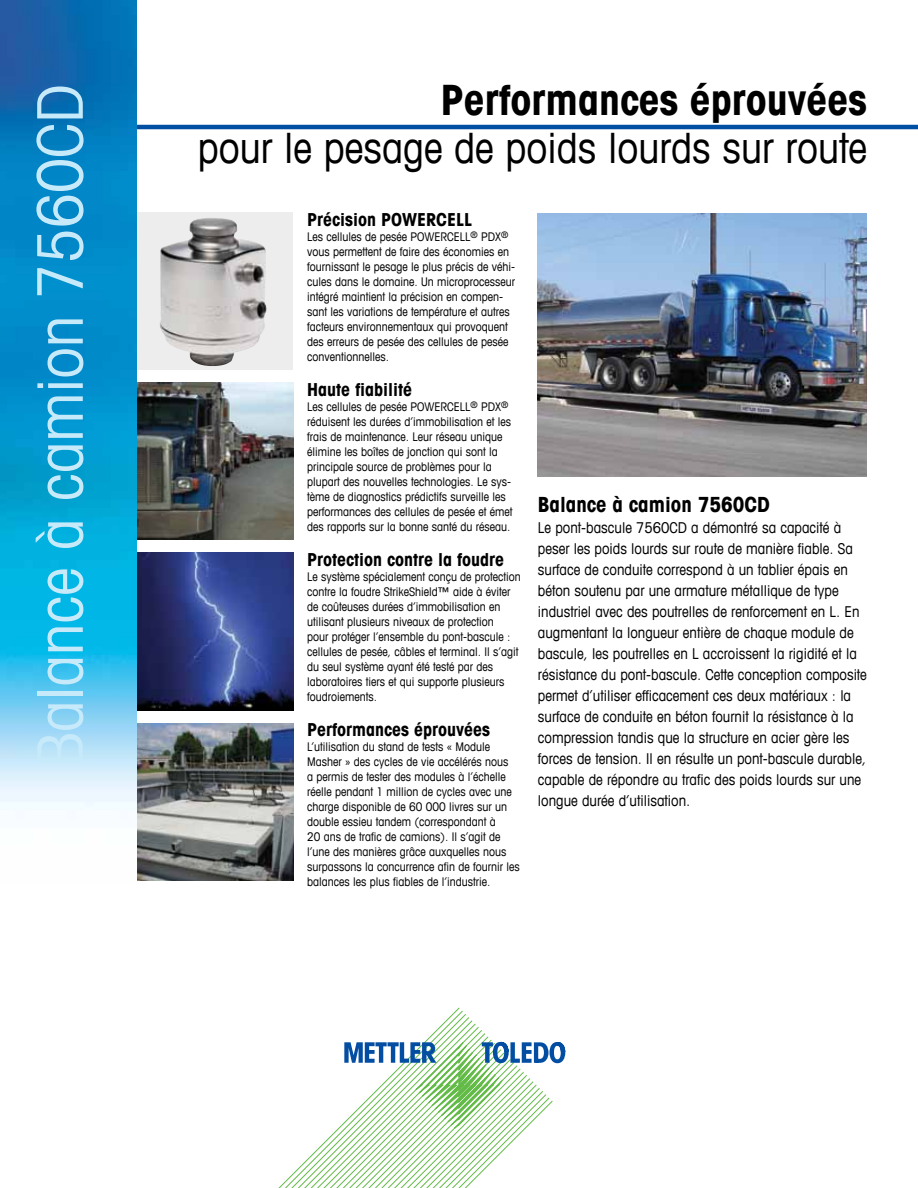
<style>
.page{position:relative;width:918px;height:1188px;background:#fff}
.page>*{position:absolute;margin:0;border:0;box-sizing:border-box;transform-origin:0 0}
.t1{font:condensed 63px "Avant Garde Com";color:#c7eafb}
.t2{font:condensed 42px "Avant Garde Com";color:#000}
.t3{font:700 condensed 42px "Avant Garde Com";color:#000}
.t4{font:700 condensed 21px "Avant Garde Com";color:#000}
.t5{font:700 condensed 18px "Avant Garde Com";color:#000}
.t6{font:condensed 15px/21px "Avant Garde Com";color:#000}
.t7{font:condensed 12px/15px "Avant Garde Com";color:#000}
</style>
<div class="page">
<img style="left:136px;top:723px;width:157px;height:158px">
<img style="left:136px;top:383px;width:157px;height:157px">
<div style="left:136px;top:213px;width:157px;height:157px;background:#ededee"></div>
<img style="left:160px;top:218px;width:107px;height:148px">
<img style="left:136px;top:553px;width:157px;height:157px">
<hr style="left:4px;top:125px;width:914px;height:4px;background:#004fa3">
<svg style="left:278px;top:1008px;width:247px;height:180px"></svg>
<svg style="left:344px;top:1042px;width:221px;height:87px"></svg>
<img style="left:538px;top:213px;width:329px;height:263px">
<img style="left:0;top:0;width:136px;height:810px">
<h1 class="t1" style="left:21px;top:767px;width:684px;rotate:-90deg">Balance à camion 7560CD</h1>
<h2 class="t3" style="left:440px;top:73px;width:428px">Performances éprouvées</h2>
<h2 class="t2" style="left:198px;top:122px;width:671px">pour le pesage de poids lourds sur route</h2>
<h3 class="t5" style="left:307px;top:208px;width:166px">Précision POWERCELL</h3>
<p class="t7" style="left:307px;top:229px;width:209px">Les cellules de pesée POWERCELL<sup>®</sup> PDX<sup>® </sup>vous permettent de faire des économies en fournissant le pesage le plus précis de véhi&shy;cules dans le domaine. Un microprocesseur intégré maintient la précision en compen&shy;sant les variations de température et autres facteurs environnementaux qui provoquent des erreurs de pesée des cellules de pesée conventionnelles.</p>
<h3 class="t5" style="left:307px;top:378px;width:107px">Haute fiabilité</h3>
<p class="t7" style="left:307px;top:399px;width:207px">Les cellules de pesée POWERCELL<sup>®</sup> PDX<sup>® </sup>réduisent les durées d’immobilisation et les frais de maintenance. Leur réseau unique élimine les boîtes de jonction qui sont la principale source de problèmes pour la plupart des nouvelles technologies. Le sys&shy;tème de diagnostics prédictifs surveille les performances des cellules de pesée et émet des rapports sur la bonne santé du réseau.</p>
<h3 class="t5" style="left:307px;top:548px;width:199px">Protection contre la foudre</h3>
<p class="t7" style="left:307px;top:569px;width:215px">Le système spécialement conçu de protection contre la foudre StrikeShield™ aide à éviter de coûteuses durées d’immobilisation en utilisant plusieurs niveaux de protection<br>pour protéger l’ensemble du pont-bascule : cellules de pesée, câbles et terminal. Il s’agit du seul système ayant été testé par des laboratoires tiers et qui supporte plusieurs foudroiements.</p>
<h3 class="t5" style="left:307px;top:718px;width:184px">Performances éprouvées</h3>
<p class="t7" style="left:307px;top:739px;width:214px">L’utilisation du stand de tests « Module Masher » des cycles de vie accélérés nous<br>a permis de tester des modules à l’échelle réelle pendant 1 million de cycles avec une charge disponible de 60 000 livres sur un double essieu tandem (correspondant à<br>20 ans de trafic de camions). Il s’agit de l’une des manières grâce auxquelles nous surpassons la concurrence afin de fournir les balances les plus fiables de l’industrie.</p>
<h3 class="t4" style="left:538px;top:491px;width:234px">Balance à camion 7560CD</h3>
<p class="t6" style="left:538px;top:517px;width:331px">Le pont-bascule 7560CD a démontré sa capacité à peser les poids lourds sur route de manière fiable. Sa surface de conduite correspond à un tablier épais en béton soutenu par une armature métallique de type industriel avec des poutrelles de renforcement en L. En augmentant la longueur entière de chaque module de bascule, les poutrelles en L accroissent la rigidité et la résistance du pont-bascule. Cette conception composite permet d’utiliser efficacement ces deux matériaux : la surface de conduite en béton fournit la résistance à la compression tandis que la structure en acier gère les forces de tension. Il en résulte un pont-bascule durable, capable de répondre au trafic des poids lourds sur une longue durée d’utilisation.</p>
</div>
